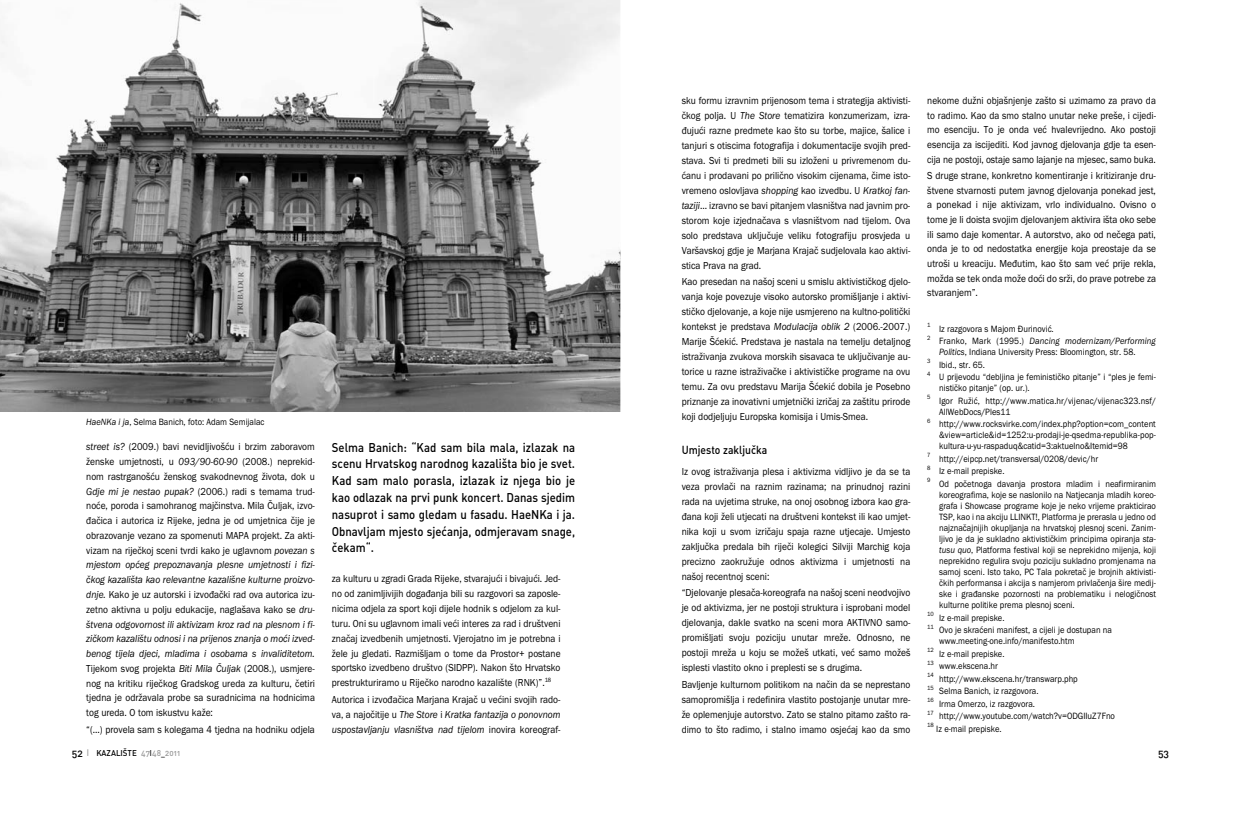
<style>
.page{position:relative;width:1246px;height:815px;background:#fff}
.page>*{position:absolute;margin:0;border:0;box-sizing:border-box;transform-origin:0 0}
.t1{font:12.6px/16.8px "DIN Medium Rounded";color:#000;text-align:justify;scale:.9 1}
.t2{font:11.55px "DIN Medium Rounded";color:#000;scale:.9 1}
.t3{font:10.5px/15px "Franklin Gothic";color:#000;text-align:justify;scale:.9 1}
.t4{font:10.5px/14.7px "Franklin Gothic";color:#000;text-align:justify;scale:.89 1}
.t5{font:10.5px "DIN Medium Rounded";color:#000}
.t6{font:9.45px/11.1px "Franklin Gothic";color:#000;scale:.9 1}
.t7{font:8.4px "DIN Medium Rounded";color:#000;scale:.95 1}
.t8{font:6.3px "Franklin Gothic";color:#000;scale:.9 1}
.s1{font-style:italic}
.s2{font-size:10.5px}
.s3{font-size:9.45px;color:#969696}
.s4{color:#999}
</style>
<div class="page">
<img style="left:0;top:0;width:620px;height:412px">
<p class="t6" style="left:86px;top:417px;width:199px"><span class="s1">HaeNKa i ja</span>, Selma Banich, foto: Adam Semijalac</p>
<p class="t3" style="left:86px;top:440px;width:256px"><span class="s1">street is?</span> (2009.) bavi nevidljivošću i brzim zaboravom ženske umjetnosti, u <span class="s1">093/90-60-90</span> (2008.) neprekid&shy;nom rastrganošću ženskog svakodnevnog života, dok u <span class="s1">Gdje mi je nestao pupak?</span> (2006.) radi s temama trud - noće, poroda i samohranog majčinstva. Mila Čuljak, izvo&shy;đačica i autorica iz Rijeke, jedna je od umjetnica čije je obrazovanje vezano za spomenuti MAPA projekt. Za akti&shy;vizam na riječkoj sceni tvrdi kako je uglavnom <span class="s1">povezan s mjestom općeg prepoznavanja plesne umjetnosti i fizi&shy;čkog kazališta kao relevantne kazališne kulturne proizvo&shy;dnje.</span> Kako je uz autorski i izvođački rad ova autorica izu&shy;zetno aktivna u polju edukacije, naglašava kako se <span class="s1">dru&shy;štvena odgovornost ili aktivizam kroz rad na plesnom i fi - zič kom kazalištu odnosi i na prijenos znanja o moći izved&shy;benog tijela djeci, mladima i osobama s invaliditetom.<br></span>Tijekom svog projekta <span class="s1">Biti Mila Čuljak</span> (2008.), usmjere&shy;nog na kritiku riječkog Gradskog ureda za kulturu, četiri tjedna je održavala probe sa suradnicima na hodnicima tog ureda. O tom iskustvu kaže:</p>
<p class="t3" style="left:86px;top:722px;width:256px">“(...) provela sam s kolegama 4 tjedna na hodniku odjela</p>
<p class="t7" style="left:72px;top:750px;width:116px"><span class="s2">52</span> <span class="s3">I</span> KAZALIŠTE <span class="s4">47</span>I<span class="s4">48</span>_<span class="s4">2011</span></p>
<p class="t1" style="left:332px;top:440px;width:272px">Selma Banich: “Kad sam bila mala, izlazak na scenu Hrvatskog narodnog kazališta bio je svet.<br>Kad sam malo porasla, izlazak iz njega bio je kao odlazak na prvi punk koncert. Danas sjedim nasuprot i samo gledam u fasadu. HaeNKa i ja.<br>Obnavljam mjesto sjećanja, odmjeravam snage, čekam“.</p>
<p class="t3" style="left:332px;top:572px;width:256px">za kulturu u zgradi Grada Rijeke, stvarajući i bivajući. Jed - no od zanimljivijih događanja bili su razgovori sa zaposle&shy;nicima odjela za sport koji dijele hodnik s odjelom za kul&shy;turu. Oni su uglavnom imali veći interes za rad i društveni značaj izvedbenih umjetnosti. Vjerojatno im je po trebna i žele ju gledati. Razmišljam o tome da Prostor+ postane sportsko izvedbeno društvo (SIDPP). Nakon što Hrvatsko prestrukturiramo u Riječko narodno kazalište (RNK)”.<sup>18</sup></p>
<p class="t3" style="left:332px;top:692px;width:256px">Autorica i izvođačica Marjana Krajač u većini svojih rado&shy;va, a najočitije u <span class="s1">The Store</span> i <span class="s1">Kratka fantazija o ponovnom uspostavljanju vlasništva nad tijelom</span> inovira koreograf-</p>
<p class="t3" style="left:682px;top:94px;width:256px">sku formu izravnim prijenosom tema i strategija aktivisti&shy;čkog polja. U <span class="s1">The Store</span> tematizira konzumerizam, izra - đujući razne predmete kao što su torbe, majice, šalice i tanjuri s otiscima fotografija i dokumentacije svojih pred&shy;stava. Svi ti predmeti bili su izloženi u privremenom du - ćanu i prodavani po prilično visokim cijenama, čime isto&shy;vremeno oslovljava <span class="s1">shopping</span> kao izvedbu. U <span class="s1">Kratkoj fan&shy;taziji</span>… izravno se bavi pitanjem vlasništva nad javnim pro&shy;storom koje izjednačava s vlasništvom nad tijelom. Ova solo predstava uključuje veliku fotografiju prosvjeda u Varšavskoj gdje je Marjana Krajač sudjelovala kao aktivi&shy;stica Prava na grad.</p>
<p class="t3" style="left:682px;top:275px;width:256px">Kao presedan na našoj sceni u smislu aktivističkog djelo&shy;vanja koje povezuje visoko autorsko promišljanje i aktivi&shy;stičko djelovanje, a koje nije usmjereno na kultno-politički kontekst je predstava <span class="s1">Modulacija oblik 2</span> (2006.-2007.)<br>Marije Šćekić. Predstava je nastala na temelju detaljnog istraživanja zvukova morskih sisavaca te uključivanje au - torice u razne istraživačke i aktivističke programe na ovu temu. Za ovu predstavu Marija Šćekić dobila je Posebno priznanje za inovativni umjetnički izričaj za zaštitu prirode koji dodjeljuju Europska komisija i Umis-Smea.</p>
<p class="t2" style="left:682px;top:445px;width:97px">Umjesto zaključka</p>
<p class="t3" style="left:682px;top:464px;width:256px">Iz ovog istraživanja plesa i aktivizma vidljivo je da se ta veza provlači na raznim razinama; na prinudnoj razini rada na uvjetima struke, na onoj osobnog izbora kao gra&shy;đana koji želi utjecati na društveni kontekst ili kao umjet&shy;nika koji u svom izričaju spaja razne utjecaje. Umjesto zaključka predala bih riječi kolegici Silviji Marchig koja precizno zaokružuje odnos aktivizma i umjetnosti na našoj recentnoj sceni:</p>
<p class="t3" style="left:682px;top:586px;width:256px">“Djelovanje plesača-koreografa na našoj sceni neodvojivo je od aktivizma, jer ne postoji struktura i isprobani model djelovanja, dakle svatko na sceni mora AKTIVNO samo&shy;promišljati svoju poziciju unutar mreže. Odnosno, ne postoji mreža u koju se možeš utkati, već samo možeš isplesti vlastito okno i preplesti se s drugima.</p>
<p class="t4" style="left:682px;top:677px;width:258px">Bavljenje kulturnom politikom na način da se neprestano samopromišlja i redefinira vlastito postojanje unutar mre - že oplemenjuje autorstvo. Zato se stalno pitamo zašto ra - dimo to što radimo, i stalno imamo osjećaj kao da smo</p>
<p class="t4" style="left:927px;top:94px;width:258px">nekome dužni objašnjenje zašto si uzimamo za pravo da to radimo. Kao da smo stalno unutar neke preše, i cijedi&shy;mo esenciju. To je onda već hvalevrijedno. Ako postoji esen cija za iscijediti. Kod javnog djelovanja gdje ta esen&shy;cija ne postoji, ostaje samo lajanje na mjesec, samo bu ka.</p>
<p class="t3" style="left:927px;top:169px;width:256px">S druge strane, konkretno komentiranje i kritiziranje dru&shy;štvene stvarnosti putem javnog djelovanja ponekad jest, a ponekad i nije aktivizam, vrlo individualno. Ovisno o tome je li doista svojim djelovanjem aktivira išta oko sebe ili samo daje komentar. A autorstvo, ako od nečega pati, onda je to od nedostatka energije koja preostaje da se utroši u kreaciju. Međutim, kao što sam već prije rekla, možda se tek onda može doći do srži, do prave potrebe za stvaranjem”.</p>
<p class="t8" style="left:927px;top:323px;width:5px">1</p>
<p class="t6" style="left:939px;top:323px;width:129px">Iz razgovora s Majom Đurinović.</p>
<p class="t8" style="left:927px;top:335px;width:5px">2</p>
<p class="t6" style="left:939px;top:336px;width:242px">Franko, Mark (1995.) <span class="s1">Dancing modernizam/Performing<br>Politics</span>, Indiana University Press: Bloomington, str. 58.</p>
<p class="t8" style="left:927px;top:359px;width:5px">3</p>
<p class="t6" style="left:939px;top:359px;width:52px">Ibid., str. 65.</p>
<p class="t8" style="left:927px;top:371px;width:5px">4</p>
<p class="t6" style="left:939px;top:372px;width:242px">U prijevodu “debljina je feminističko pitanje” i “ples je femi&shy;nističko pitanje” (op. ur.).</p>
<p class="t8" style="left:927px;top:395px;width:5px">5</p>
<p class="t6" style="left:939px;top:395px;width:242px">Igor Ružić, http://www.matica.hr/vijenac/vijenac323.nsf/<br>AllWebDocs/Ples11</p>
<p class="t8" style="left:927px;top:418px;width:5px">6</p>
<p class="t6" style="left:939px;top:419px;width:242px;text-align:justify">http://www.rocksvirke.com/index.php?option=com_content &amp;view=article&amp;id=1252:u-prodaji-je-qsedma-republika-pop&shy;kultura-u-yu-raspaduq&amp;catid=3:aktuelno&amp;Itemid=98</p>
<p class="t8" style="left:927px;top:453px;width:5px">7</p>
<p class="t6" style="left:939px;top:454px;width:178px">http://eipcp.net/transversal/0208/devic/hr</p>
<p class="t8" style="left:927px;top:465px;width:5px">8</p>
<p class="t6" style="left:939px;top:466px;width:74px">Iz e-mail prepiske.</p>
<p class="t8" style="left:927px;top:478px;width:5px">9</p>
<p class="t6" style="left:939px;top:479px;width:242px;text-align:justify">Od početnoga davanja prostora mladim i neafirmiranim koreo grafima, koje se naslonilo na Natjecanja mladih koreo&shy;grafa i Showcase programe koje je neko vrijeme prakticirao TSP, kao i na akciju LLINKT!, Platforma je prerasla u jedno od najznačajnijih okupljanja na hrvatskoj plesnoj sceni. Zanim - ljivo je da je sukladno aktivističkim principima opiranja <span class="s1">sta&shy;tusu quo</span>, Platforma festival koji se neprekidno mijenja, koji neprekidno regulira svoju poziciju sukladno promjenama na samoj sceni. Isto tako, PC Tala pokretač je brojnih aktivisti&shy;čkih performansa i akcija s namjerom privlačenja šire medij&shy;ske i građanske pozornosti na problematiku i nelogičnost kulturne politike prema plesnoj sceni.</p>
<p class="t8" style="left:927px;top:612px;width:9px">10</p>
<p class="t6" style="left:939px;top:612px;width:74px">Iz e-mail prepiske.</p>
<p class="t8" style="left:927px;top:624px;width:9px">11</p>
<p class="t6" style="left:939px;top:625px;width:194px">Ovo je skraćeni manifest, a cijeli je dostupan na www.meeting-one.info/manifesto.htm</p>
<p class="t8" style="left:927px;top:648px;width:9px">12</p>
<p class="t6" style="left:939px;top:648px;width:74px">Iz e-mail prepiske.</p>
<p class="t8" style="left:927px;top:660px;width:9px">13</p>
<p class="t6" style="left:939px;top:661px;width:67px">www.ekscena.hr</p>
<p class="t8" style="left:927px;top:673px;width:9px">14</p>
<p class="t6" style="left:939px;top:673px;width:155px">http://www.ekscena.hr/transwarp.php</p>
<p class="t8" style="left:927px;top:685px;width:9px">15</p>
<p class="t6" style="left:939px;top:686px;width:112px">Selma Banich, iz razgovora.</p>
<p class="t8" style="left:927px;top:698px;width:9px">16</p>
<p class="t6" style="left:939px;top:698px;width:108px">Irma Omerzo, iz razgovora.</p>
<p class="t8" style="left:927px;top:710px;width:9px">17</p>
<p class="t6" style="left:939px;top:711px;width:197px">http://www.youtube.com/watch?v=ODGIIuZ7Fno</p>
<p class="t8" style="left:927px;top:723px;width:9px">18</p>
<p class="t6" style="left:936px;top:724px;width:74px">Iz e-mail prepiske.</p>
<p class="t5" style="left:1158px;top:749px;width:13px">53</p>
</div>
